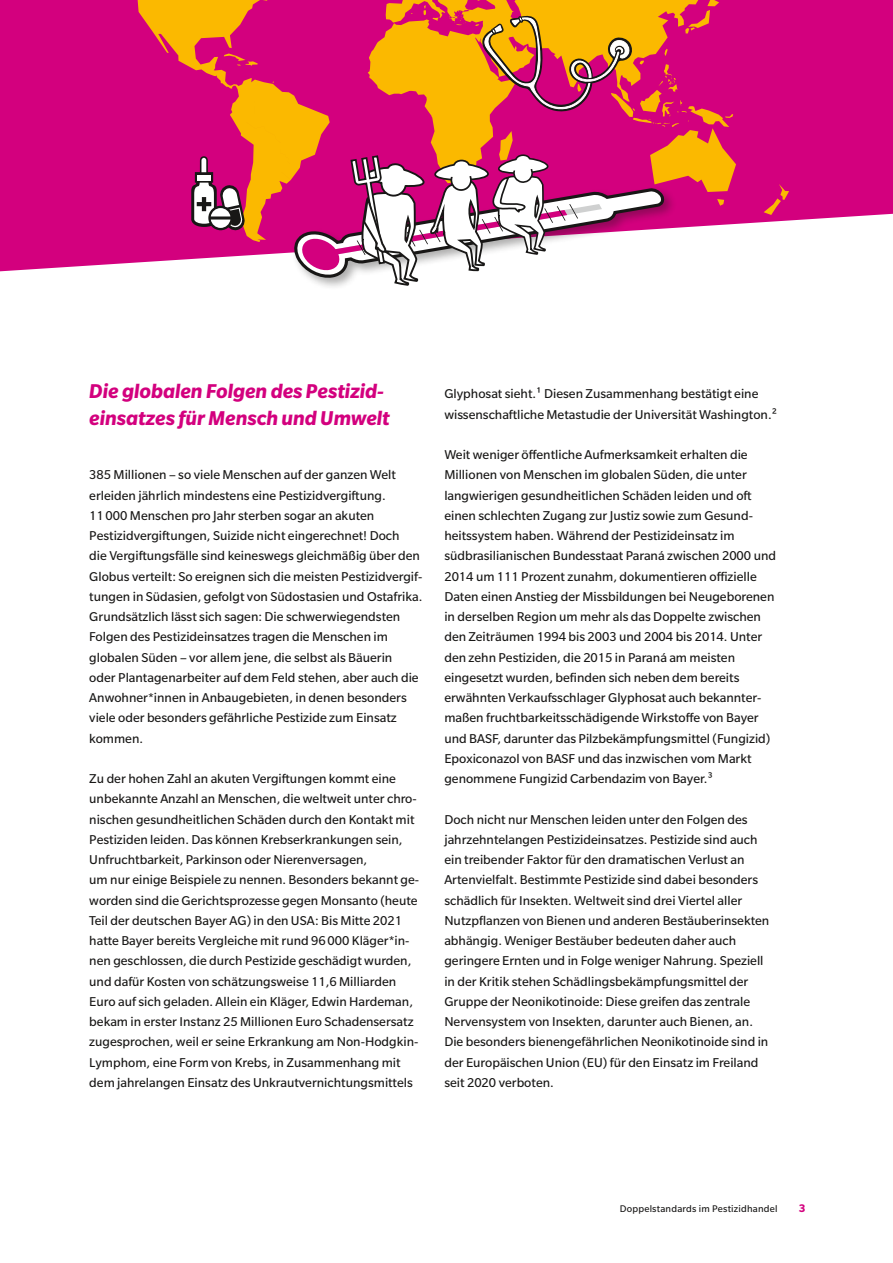
<style>
.page{position:relative;width:893px;height:1263px;background:#fff}
.page>*{position:absolute;margin:0;border:0;box-sizing:border-box;transform-origin:0 0}
.t1{font:italic 700 21.75px/27px "Slate Pro";color:#d3007e}
.t2{font:13.95px/20.2px "Slate Pro";color:#181716}
.t3{font:700 12px "Slate Pro";color:#d3007e}
.t4{font:10.5px "Slate Pro";letter-spacing:.02em;color:#181716}
</style>
<div class="page">
<svg style="left:0;top:0;width:893px;height:271px;fill:#d3007e"></svg>
<svg style="left:138px;top:0;width:153px;height:242px;background:#df3c55"></svg>
<svg style="left:224px;top:54px;width:34px;height:12px"></svg>
<div style="left:736px;top:0;width:77px;height:183px;background:#d3007e"></div>
<svg style="left:764px;top:184px;width:25px;height:31px"></svg>
<svg style="left:191px;top:156px;width:54px;height:75px"></svg>
<svg style="left:291px;top:0;width:445px;height:287px"></svg>
<h1 class="t1" style="left:89px;top:378px;width:302px">Die globalen Folgen des Pestizid&shy;einsatzes für Mensch und Umwelt</h1>
<p class="t2" style="left:89px;top:465px;width:335px">385 Millionen – so viele Menschen auf der ganzen Welt erleiden jährlich mindestens eine Pestizidvergiftung.<br>11000 Menschen pro Jahr sterben sogar an akuten Pestizidvergiftungen, Suizide nicht eingerechnet! Doch<br>die Vergiftungsfälle sind keineswegs gleichmäßig über den Globus verteilt: So ereignen sich die meisten Pestizidvergif&shy;tungen in Südasien, gefolgt von Südostasien und Ostafrika.<br>Grundsätzlich lässt sich sagen: Die schwerwiegendsten Folgen des Pestizideinsatzes tragen die Menschen im globalen Süden – vor allem jene, die selbst als Bäuerin<br>oder Plantagenarbeiter auf dem Feld stehen, aber auch die Anwohner*innen in Anbaugebieten, in denen besonders viele oder besonders gefährliche Pestizide zum Einsatz kommen.</p>
<p class="t2" style="left:89px;top:768px;width:331px">Zu der hohen Zahl an akuten Vergiftungen kommt eine unbekannte Anzahl an Menschen, die weltweit unter chro&shy;nischen gesundheitlichen Schäden durch den Kontakt mit Pestiziden leiden. Das können Krebserkrankungen sein, Unfruchtbarkeit, Parkinson oder Nierenversagen,<br>um nur einige Beispiele zu nennen. Besonders bekannt ge&shy;worden sind die Gerichtsprozesse gegen Monsanto (heute Teil der deutschen Bayer AG) in den USA: Bis Mitte 2021 hatte Bayer bereits Vergleiche mit rund 96000 Kläger*in&shy;nen geschlossen, die durch Pestizide geschädigt wurden, und dafür Kosten von schätzungsweise 11,6 Milliarden Euro auf sich geladen. Allein ein Kläger, Edwin Hardeman, bekam in erster Instanz 25 Millionen Euro Schadensersatz zugesprochen, weil er seine Erkrankung am Non-Hodgkin-Lymphom, eine Form von Krebs, in Zusammenhang mit dem jahrelangen Einsatz des Unkrautvernichtungsmittels</p>
<p class="t2" style="left:444px;top:384px;width:334px">Glyphosat sieht.1 Diesen Zusammenhang bestätigt eine wissenschaftliche Metastudie der Universität Washington.2</p>
<p class="t2" style="left:444px;top:444px;width:333px">Weit weniger öffentliche Aufmerksamkeit erhalten die Millionen von Menschen im globalen Süden, die unter langwierigen gesundheitlichen Schäden leiden und oft einen schlechten Zugang zur Justiz sowie zum Gesund&shy;heitssystem haben. Während der Pestizideinsatz im südbrasilianischen Bundesstaat Paraná zwischen 2000 und 2014 um 111 Prozent zunahm, dokumentieren offizielle Daten einen Anstieg der Missbildungen bei Neugeborenen in derselben Region um mehr als das Doppelte zwischen den Zeiträumen 1994 bis 2003 und 2004 bis 2014. Unter den zehn Pestiziden, die 2015 in Paraná am meisten eingesetzt wurden, befinden sich neben dem bereits erwähnten Verkaufsschlager Glyphosat auch bekannter&shy;maßen fruchtbarkeitsschädigende Wirkstoffe von Bayer und BASF, darunter das Pilzbekämpfungsmittel (Fungizid)<br>Epoxiconazol von BASF und das inzwischen vom Markt genommene Fungizid Carbendazim von Bayer.3</p>
<p class="t2" style="left:444px;top:809px;width:327px">Doch nicht nur Menschen leiden unter den Folgen des jahrzehntelangen Pestizideinsatzes. Pestizide sind auch ein treibender Faktor für den dramatischen Verlust an Artenvielfalt. Bestimmte Pestizide sind dabei besonders schädlich für Insekten. Weltweit sind drei Viertel aller Nutzpflanzen von Bienen und anderen Bestäuberinsekten abhängig. Weniger Bestäuber bedeuten daher auch geringere Ernten und in Folge weniger Nahrung. Speziell in der Kritik stehen Schädlingsbekämpfungsmittel der Gruppe der Neonikotinoide: Diese greifen das zentrale Nervensystem von Insekten, darunter auch Bienen, an.<br>Die besonders bienengefährlichen Neonikotinoide sind in der Europäischen Union (EU) für den Einsatz im Freiland seit 2020 verboten.</p>
<p class="t4" style="left:620px;top:1203px;width:159px">Doppelstandards im Pestizidhandel</p>
<p class="t3" style="left:799px;top:1201px;width:8px">3</p>
</div>
